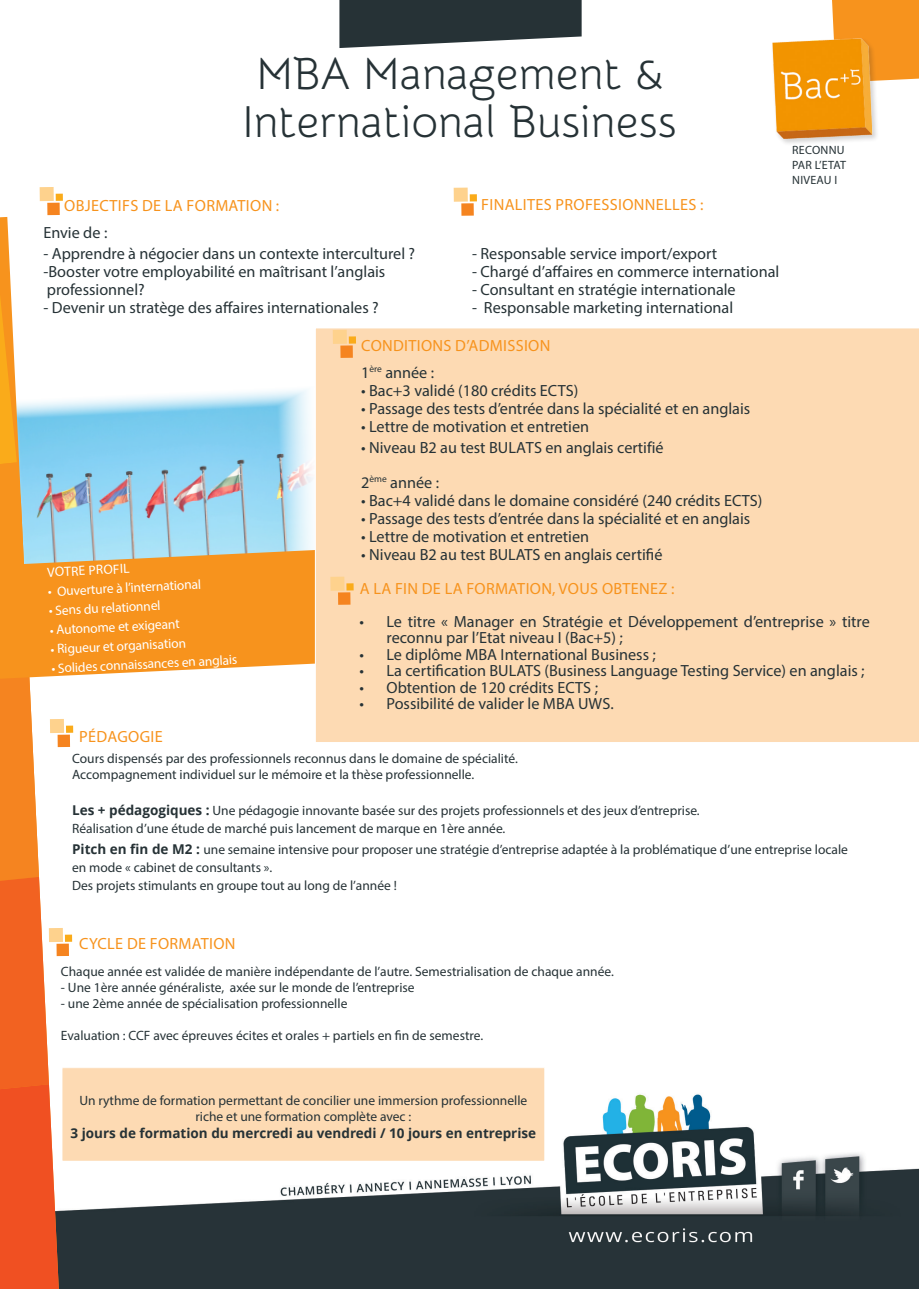
<style>
.page{position:relative;width:919px;height:1289px;background:#fff}
.page>*{position:absolute;margin:0;border:0;box-sizing:border-box;transform-origin:0 0}
.t1{font:45px "Snippet";color:#263236}
.t2{font:16.2px/16.5px "Myriad Pro";color:#263236}
.t3{font:16.2px "Myriad Pro";letter-spacing:.02em;color:#f7931d}
.t4{font:13.5px "Myriad Pro";color:#263236}
.t5{font:13.5px "Myriad Pro";color:#fff}
.t6{font:700 13.5px "Open Sans";color:#263236}
.t7{font:12px "Myriad Pro";letter-spacing:.02em;color:#263236}
.s1{font-family:"Open Sans";font-weight:700}
</style>
<div class="page">
<img style="left:39px;top:0;width:879px;height:1288px">
<div style="left:62px;top:1067px;width:482px;height:94px;background:#fddab3"></div>
<div style="left:62px;top:1067px;width:483px;height:94px;border:1px solid #fff"></div>
<svg style="left:0;top:217px;width:59px;height:77px"></svg>
<svg style="left:0;top:294px;width:350px;height:994px"></svg>
<div style="left:832px;top:0;width:86px;height:83px;background:#f7931d"></div>
<img style="left:740px;top:20px;width:155px;height:144px">
<svg style="left:339px;top:0;width:242px;height:48px;background:#404b4e"></svg>
<div style="left:47px;top:203px;width:13px;height:12px;background:#f58420"></div>
<div style="left:56px;top:194px;width:7px;height:7px;background:#faab1a"></div>
<div style="left:40px;top:187px;width:14px;height:14px;background:#fed28d"></div>
<div style="left:315px;top:327px;width:603px;height:416px;background:#fddab3"></div>
<div style="left:361px;top:333px;width:498px;height:250px;background:#fddab3"></div>
<div style="left:340px;top:345px;width:13px;height:13px;background:#f58420"></div>
<div style="left:349px;top:336px;width:7px;height:7px;background:#faab1a"></div>
<div style="left:333px;top:330px;width:14px;height:14px;background:#fed28d"></div>
<div style="left:461px;top:203px;width:13px;height:13px;background:#f58420"></div>
<div style="left:469px;top:194px;width:8px;height:7px;background:#faab1a"></div>
<div style="left:453px;top:187px;width:15px;height:15px;background:#fed28d"></div>
<div style="left:359px;top:569px;width:510px;height:169px;background:#fddab3"></div>
<div style="left:338px;top:592px;width:12px;height:13px;background:#f58420"></div>
<div style="left:346px;top:583px;width:7px;height:7px;background:#faab1a"></div>
<div style="left:330px;top:576px;width:14px;height:14px;background:#fed28d"></div>
<p class="t1" style="left:256px;top:49px;width:407px">MBA Management &amp;</p>
<p class="t1" style="left:242px;top:97px;width:435px">International Business</p>
<p class="t7" style="left:792px;top:143px;width:54px">RECONNU</p>
<p class="t7" style="left:792px;top:158px;width:55px">PAR L’ETAT</p>
<p class="t7" style="left:792px;top:173px;width:46px">NIVEAU I</p>
<p class="t3" style="left:481px;top:195px;width:223px">FINALITES PROFESSIONNELLES :</p>
<p class="t3" style="left:64px;top:196px;width:216px">OBJECTIFS DE LA FORMATION :</p>
<p class="t2" style="left:43px;top:224px;width:65px">Envie de :</p>
<p class="t2" style="left:43px;top:245px;width:373px">- Apprendre à négocier dans un contexte interculturel ?</p>
<p class="t2" style="left:43px;top:263px;width:343px">-Booster votre employabilité en maîtrisant l’anglais</p>
<p class="t2" style="left:47px;top:281px;width:99px">professionnel?</p>
<p class="t2" style="left:43px;top:299px;width:337px">- Devenir un stratège des affaires internationales ?</p>
<p class="t2" style="left:472px;top:245px;width:246px">- Responsable service import/export</p>
<p class="t2" style="left:472px;top:263px;width:309px">- Chargé d’affaires en commerce international</p>
<p class="t2" style="left:472px;top:281px;width:265px">- Consultant en stratégie internationale</p>
<p class="t2" style="left:472px;top:299px;width:262px">- Responsable marketing international</p>
<p class="t3" style="left:361px;top:336px;width:190px">CONDITIONS D’ADMISSION</p>
<p class="t2" style="left:361px;top:364px;width:75px">1<sup>ère</sup> année :</p>
<p class="t2" style="left:361px;top:382px;width:219px">• Bac+3 validé (180 crédits ECTS)</p>
<p class="t2" style="left:361px;top:400px;width:390px">• Passage des tests d’entrée dans la spécialité et en anglais</p>
<p class="t2" style="left:361px;top:418px;width:229px">• Lettre de motivation et entretien</p>
<p class="t2" style="left:361px;top:439px;width:304px">• Niveau B2 au test BULATS en anglais certifié</p>
<p class="t2" style="left:361px;top:474px;width:79px">2<sup>ème</sup> année :</p>
<p class="t2" style="left:361px;top:492px;width:403px">• Bac+4 validé dans le domaine considéré (240 crédits ECTS)</p>
<p class="t2" style="left:361px;top:510px;width:390px">• Passage des tests d’entrée dans la spécialité et en anglais</p>
<p class="t2" style="left:361px;top:528px;width:229px">• Lettre de motivation et entretien</p>
<p class="t2" style="left:361px;top:546px;width:303px">• Niveau B2 au test BULATS en anglais certifié</p>
<p class="t3" style="left:359px;top:578px;width:316px">A LA FIN DE LA FORMATION, VOUS OBTENEZ :</p>
<p class="t2" style="left:386px;top:612px;width:484px;text-indent:-27px">• Le titre « Manager en Stratégie et Développement d’entreprise » titre reconnu par l’Etat niveau I (Bac+5) ;</p>
<p class="t2" style="left:359px;top:645px;width:298px">• Le diplôme MBA International Business ;</p>
<p class="t2" style="left:359px;top:662px;width:506px">• La certification BULATS (Business Language Testing Service) en anglais ;</p>
<p class="t2" style="left:359px;top:678px;width:240px">• Obtention de 120 crédits ECTS ;</p>
<p class="t2" style="left:359px;top:695px;width:256px">• Possibilité de valider le MBA UWS.</p>
<p class="t5" style="left:47px;top:564px;width:84px;rotate:-3deg">VOTRE PROFIL</p>
<p class="t5" style="left:48px;top:583px;width:155px;rotate:-3deg">• Ouverture à l’international</p>
<p class="t5" style="left:48px;top:602px;width:113px;rotate:-3deg">• Sens du relationnel</p>
<p class="t5" style="left:49px;top:622px;width:131px;rotate:-3deg">• Autonome et exigeant</p>
<p class="t5" style="left:50px;top:641px;width:137px;rotate:-3deg">• Rigueur et organisation</p>
<p class="t5" style="left:51px;top:660px;width:187px;rotate:-3deg">• Solides connaissances en anglais</p>
<p class="t3" style="left:79px;top:726px;width:85px">PÉDAGOGIE</p>
<p class="t4" style="left:72px;top:749px;width:447px">Cours dispensés par des professionnels reconnus dans le domaine de spécialité.</p>
<p class="t4" style="left:72px;top:766px;width:403px">Accompagnement individuel sur le mémoire et la thèse professionnelle.</p>
<p class="t4" style="left:72px;top:802px;width:629px"><span class="s1">Les + pédagogiques :</span> Une pédagogie innovante basée sur des projets professionnels et des jeux d’entreprise.</p>
<p class="t4" style="left:72px;top:820px;width:435px">Réalisation d’une étude de marché puis lancement de marque en 1ère année.</p>
<p class="t4" style="left:72px;top:841px;width:777px"><span class="s1">Pitch en fin de M2 :</span> une semaine intensive pour proposer une stratégie d’entreprise adaptée à la problématique d’une entreprise locale</p>
<p class="t4" style="left:72px;top:859px;width:202px">en mode « cabinet de consultants ».</p>
<p class="t4" style="left:72px;top:877px;width:326px">Des projets stimulants en groupe tout au long de l’année !</p>
<p class="t3" style="left:79px;top:933px;width:158px">CYCLE DE FORMATION</p>
<p class="t4" style="left:61px;top:962px;width:554px">Chaque année est validée de manière indépendante de l’autre. Semestrialisation de chaque année.</p>
<p class="t4" style="left:61px;top:978px;width:355px">- Une 1ère année généraliste, axée sur le monde de l’entreprise</p>
<p class="t4" style="left:61px;top:995px;width:288px">- une 2ème année de spécialisation professionnelle</p>
<p class="t4" style="left:61px;top:1027px;width:423px">Evaluation : CCF avec épreuves écites et orales + partiels en fin de semestre.</p>
<p class="t4" style="left:79px;top:1092px;width:449px">Un rythme de formation permettant de concilier une immersion professionnelle</p>
<p class="t4" style="left:195px;top:1108px;width:217px">riche et une formation complète avec :</p>
<p class="t6" style="left:70px;top:1123px;width:467px">3 jours de formation du mercredi au vendredi / 10 jours en entreprise</p>
</div>
